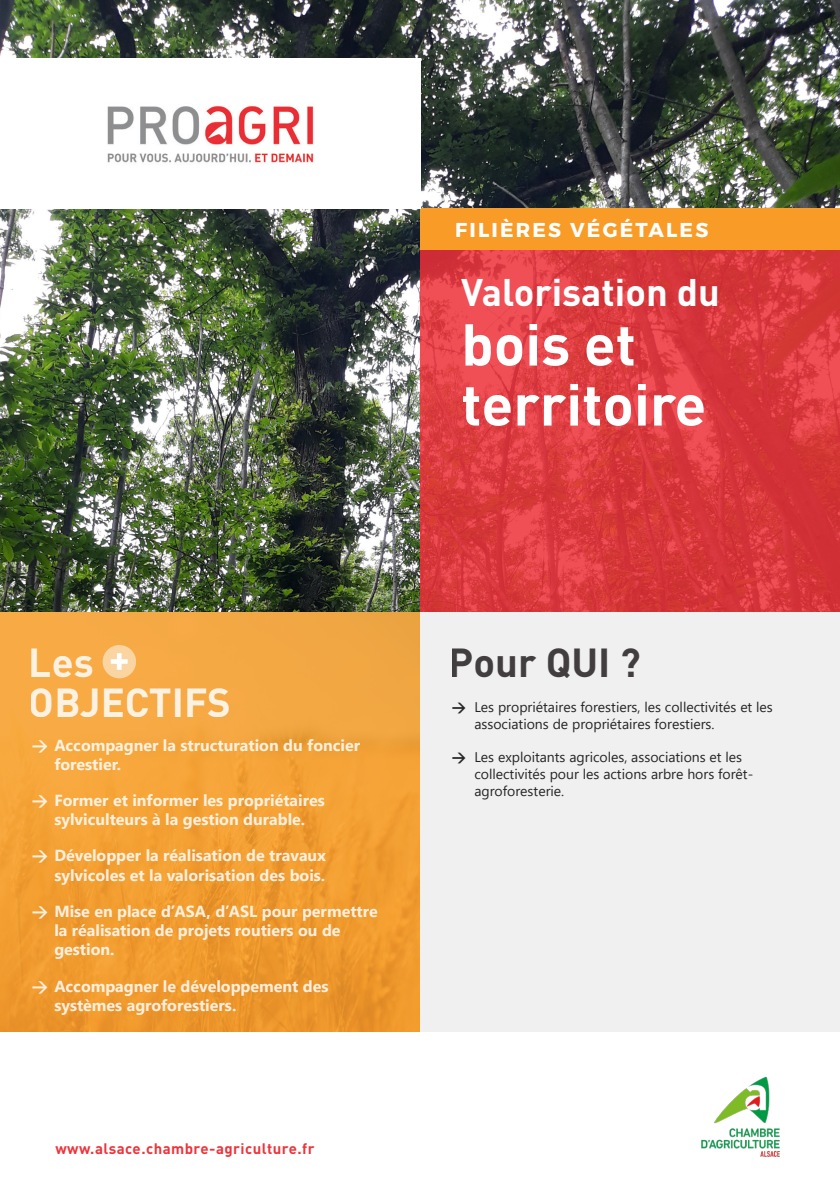
<style>
.page{position:relative;width:840px;height:1191px;background:#fff}
.page>*{position:absolute;margin:0;border:0;box-sizing:border-box;transform-origin:0 0}
.t1{font:700 58px/60px "DIN";color:#fff}
.t2{font:700 40px/40px "DIN";color:#fff}
.t3{font:700 40px "DIN";color:#231f20}
.t4{font:700 38px "DIN";color:#fff}
.t5{font:700 37.8px "DIN";color:#fff}
.t6{font:700 20px "Montserrat";letter-spacing:.11em;color:#fff}
.t7{font:700 16px/19.2px "Segoe UI";color:#fff}
.t8{font:700 15px "DIN";letter-spacing:.03em;color:#ee343b}
.t9{font:14px/16.8px "Segoe UI";color:#000}
.s1{font-family:"DIN"}
.s2{font-family:"DIN";font-weight:700}
</style>
<div class="page">
<img style="left:0;top:0;width:839px;height:612px">
<svg style="left:420px;top:250px;width:419px;height:362px;fill:#d8393c"></svg>
<div style="left:0;top:612px;width:420px;height:419px;background:linear-gradient(to bottom,#f7ac47,#ee9527)"></div>
<div style="left:102px;top:645px;width:34px;height:33px;background:#fad4a1;border-radius:50%"></div>
<div style="left:420px;top:612px;width:419px;height:419px;background:#f0f0f0"></div>
<div style="left:420px;top:209px;width:419px;height:41px;background:#f89c27"></div>
<img style="left:701px;top:1076px;width:79px;height:81px">
<div style="left:0;top:58px;width:420px;height:151px;background:#fff"></div>
<img style="left:107px;top:106px;width:207px;height:57px">
<p class="t6" style="left:455px;top:214px;width:254px">FILIÈRES VÉGÉTALES</p>
<p class="t4" style="left:461px;top:267px;width:260px">Valorisation du</p>
<p class="t1" style="left:461px;top:312px;width:246px">bois et territoire</p>
<h2 class="t2" style="left:29px;top:640px;width:203px">Les<br>OBJECTIFS</h2>
<p class="t5" style="left:109px;top:633px;width:22px">+</p>
<p class="t7" style="left:54px;top:734px;width:307px;text-indent:-23px"><span class="s1">&gt;</span> Accompagner la structuration du foncier forestier.</p>
<p class="t7" style="left:32px;top:789px;width:294px;text-align:center"><span class="s1">&gt;</span> Former et informer les propriétaires sylviculteurs à la gestion durable.</p>
<p class="t7" style="left:32px;top:845px;width:296px;text-align:right"><span class="s1">&gt;</span> Développer la réalisation de travaux sylvicoles et la valorisation des bois.</p>
<p class="t7" style="left:54px;top:900px;width:325px;text-indent:-23px"><span class="s1">&gt;</span> Mise en place d’ASA, d’ASL pour permettre la réalisation de projets routiers ou de gestion.</p>
<p class="t7" style="left:54px;top:975px;width:275px;text-indent:-23px"><span class="s1">&gt;</span> Accompagner le développement des systèmes agroforestiers.</p>
<p class="t8" style="left:55px;top:1138px;width:260px">www.alsace.chambre-agriculture.fr</p>
<h2 class="t3" style="left:448px;top:636px;width:193px">Pour QUI ?</h2>
<p class="t9" style="left:474px;top:697px;width:300px;text-indent:-23px"><span class="s2">&gt;</span> Les propriétaires forestiers, les collectivités et les associations de propriétaires forestiers.</p>
<p class="t9" style="left:474px;top:747px;width:280px;text-indent:-23px"><span class="s2">&gt;</span> Les exploitants agricoles, associations et les collectivités pour les actions arbre hors forêt&shy;agroforesterie.</p>
</div>
